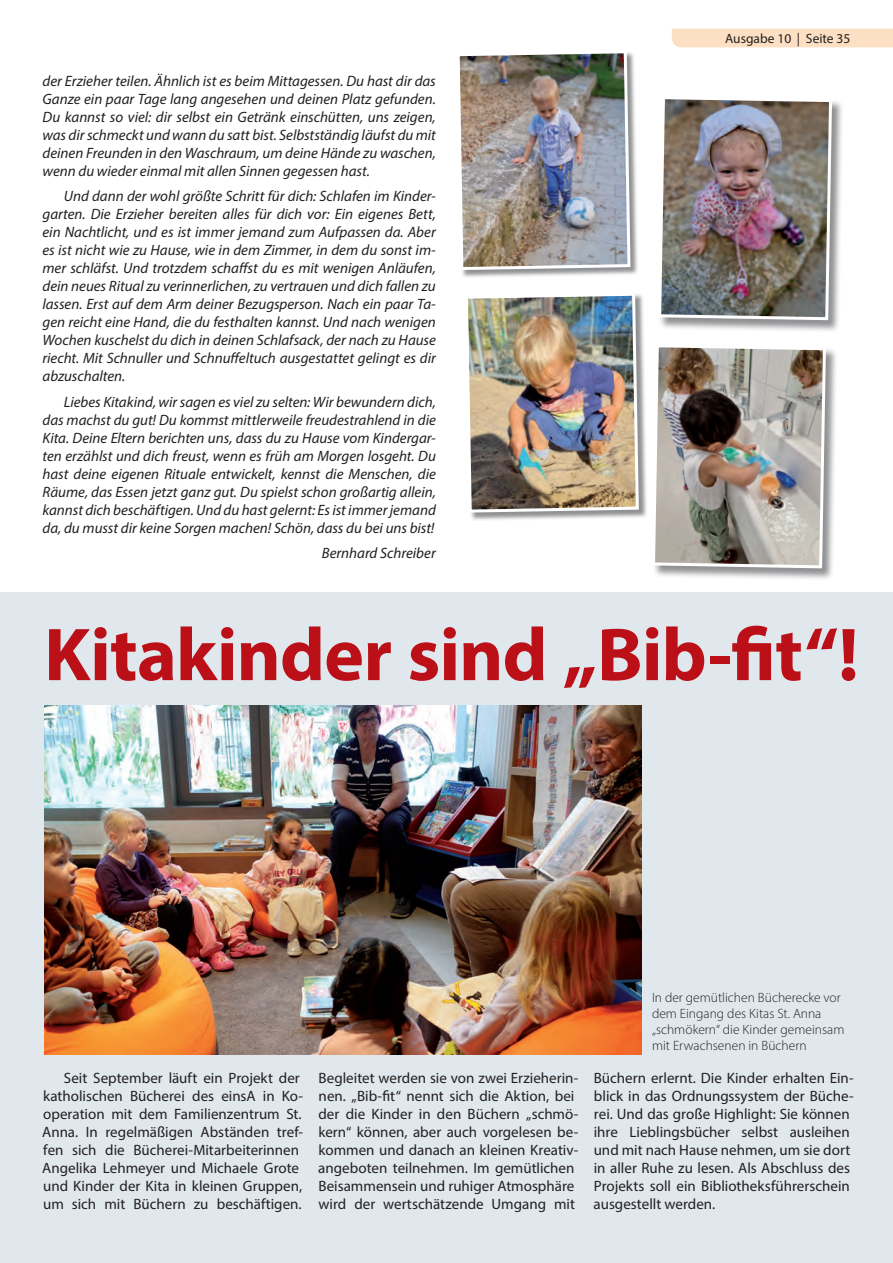
<style>
.page{position:relative;width:893px;height:1263px;background:#fff}
.page>*{position:absolute;margin:0;border:0;box-sizing:border-box;transform-origin:0 0}
.Fliesstext{font:700 75.6px "Myriad Pro";letter-spacing:-.01em;color:#bb1018}
.Fliesstext-2{font:italic 15px/18px "Myriad Pro";color:#231f20;text-align:justify}
.Fliesstext-3{font:15px/18px "Myriad Pro";color:#231f20}
.Bildunterschrift{font:300 13.5px/16.2px "Myriad Pro";color:#231f20}
.t1{font:13.5px "Myriad Pro";color:#231f20}
</style>
<div class="page">
<div style="left:672px;top:29px;width:221px;height:18px;background:#fddfc3"></div>
<div style="left:457px;top:51px;width:182px;height:227px;background:#6c6d70;opacity:.75"></div>
<img style="left:457px;top:51px;width:175px;height:221px">
<div style="left:466px;top:294px;width:181px;height:227px;background:#6c6d70;opacity:.75"></div>
<img style="left:466px;top:294px;width:174px;height:220px">
<div style="left:658px;top:96px;width:186px;height:236px;background:#6c6d70;opacity:.75"></div>
<img style="left:658px;top:96px;width:176px;height:226px">
<div style="left:652px;top:344px;width:186px;height:236px;background:#6c6d70;opacity:.75"></div>
<img style="left:652px;top:344px;width:175px;height:226px">
<div style="left:0;top:592px;width:893px;height:671px;background:#e0e8ed"></div>
<img style="left:44px;top:705px;width:598px;height:350px">
<p class="Fliesstext-2" style="left:43px;top:71px;width:395px">der Erzieher teilen. Ähnlich ist es beim Mittagessen. Du hast dir das Ganze ein paar Tage lang angesehen und deinen Platz gefunden.<br>Du kannst so viel: dir selbst ein Getränk einschütten, uns zeigen, was dir schmeckt und wann du satt bist. Selbstständig läufst du mit deinen Freunden in den Waschraum, um deine Hände zu waschen, wenn du wieder einmal mit allen Sinnen gegessen hast.</p>
<p class="Fliesstext-2" style="left:43px;top:187px;width:395px;text-indent:21px">Und dann der wohl größte Schritt für dich: Schlafen im Kinder&shy;garten. Die Erzieher bereiten alles für dich vor: Ein eigenes Bett, ein Nachtlicht, und es ist immer jemand zum Aufpassen da. Aber es ist nicht wie zu Hause, wie in dem Zimmer, in dem du sonst im&shy;mer schläfst. Und trotzdem schaffst du es mit wenigen Anläufen, dein neues Ritual zu verinnerlichen, zu vertrauen und dich fallen zu lassen. Erst auf dem Arm deiner Bezugsperson. Nach ein paar Ta&shy;gen reicht eine Hand, die du festhalten kannst. Und nach wenigen Wochen kuschelst du dich in deinen Schlafsack, der nach zu Hause riecht. Mit Schnuller und Schnuffeltuch ausgestattet gelingt es dir abzuschalten.</p>
<p class="Fliesstext-2" style="left:43px;top:392px;width:395px;text-indent:21px">Liebes Kitakind, wir sagen es viel zu selten: Wir bewundern dich, das machst du gut! Du kommst mittlerweile freudestrahlend in die Kita. Deine Eltern berichten uns, dass du zu Hause vom Kindergar&shy;ten erzählst und dich freust, wenn es früh am Morgen losgeht. Du hast deine eigenen Rituale entwickelt, kennst die Menschen, die Räume, das Essen jetzt ganz gut. Du spielst schon großartig allein, kannst dich beschäftigen. Und du hast gelernt: Es ist immer jemand da, du musst dir keine Sorgen machen! Schön, dass du bei uns bist!</p>
<p class="Fliesstext-2" style="left:322px;top:544px;width:115px">Bernhard Schreiber</p>
<p class="t1" style="left:725px;top:30px;width:127px">Ausgabe 10 | Seite 35</p>
<p class="Fliesstext" style="left:44px;top:605px;width:816px">Kitakinder sind „Bib-fit“!</p>
<p class="Bildunterschrift" style="left:652px;top:989px;width:194px">In der gemütlichen Bücherecke vor dem Eingang des Kitas St. Anna „schmökern“ die Kinder gemeinsam mit Erwachsenen in Büchern</p>
<p class="Fliesstext-3" style="left:42px;top:1068px;width:262px;text-indent:22px">Seit September läuft ein Projekt der katholischen Bücherei des einsA in Ko&shy;operation mit dem Familienzentrum St.<br>Anna. In regelmäßigen Abständen tref&shy;fen sich die Bücherei-Mitarbeiterinnen Angelika Lehmeyer und Michaele Grote und Kinder der Kita in kleinen Gruppen, um sich mit Büchern zu beschäftigen.</p>
<p class="Fliesstext-3" style="left:318px;top:1068px;width:262px">Begleitet werden sie von zwei Erzieherin&shy;nen. „Bib-fit“ nennt sich die Aktion, bei der die Kinder in den Büchern „schmö&shy;kern“ können, aber auch vorgelesen be&shy;kommen und danach an kleinen Kreativ&shy;angeboten teilnehmen. Im gemütlichen Beisammensein und ruhiger Atmosphäre wird der wertschätzende Umgang mit</p>
<p class="Fliesstext-3" style="left:594px;top:1068px;width:262px">Büchern erlernt. Die Kinder erhalten Ein&shy;blick in das Ordnungssystem der Büche&shy;rei. Und das große Highlight: Sie können ihre Lieblingsbücher selbst ausleihen und mit nach Hause nehmen, um sie dort in aller Ruhe zu lesen. Als Abschluss des Projekts soll ein Bibliotheksführerschein ausgestellt werden.</p>
</div>
